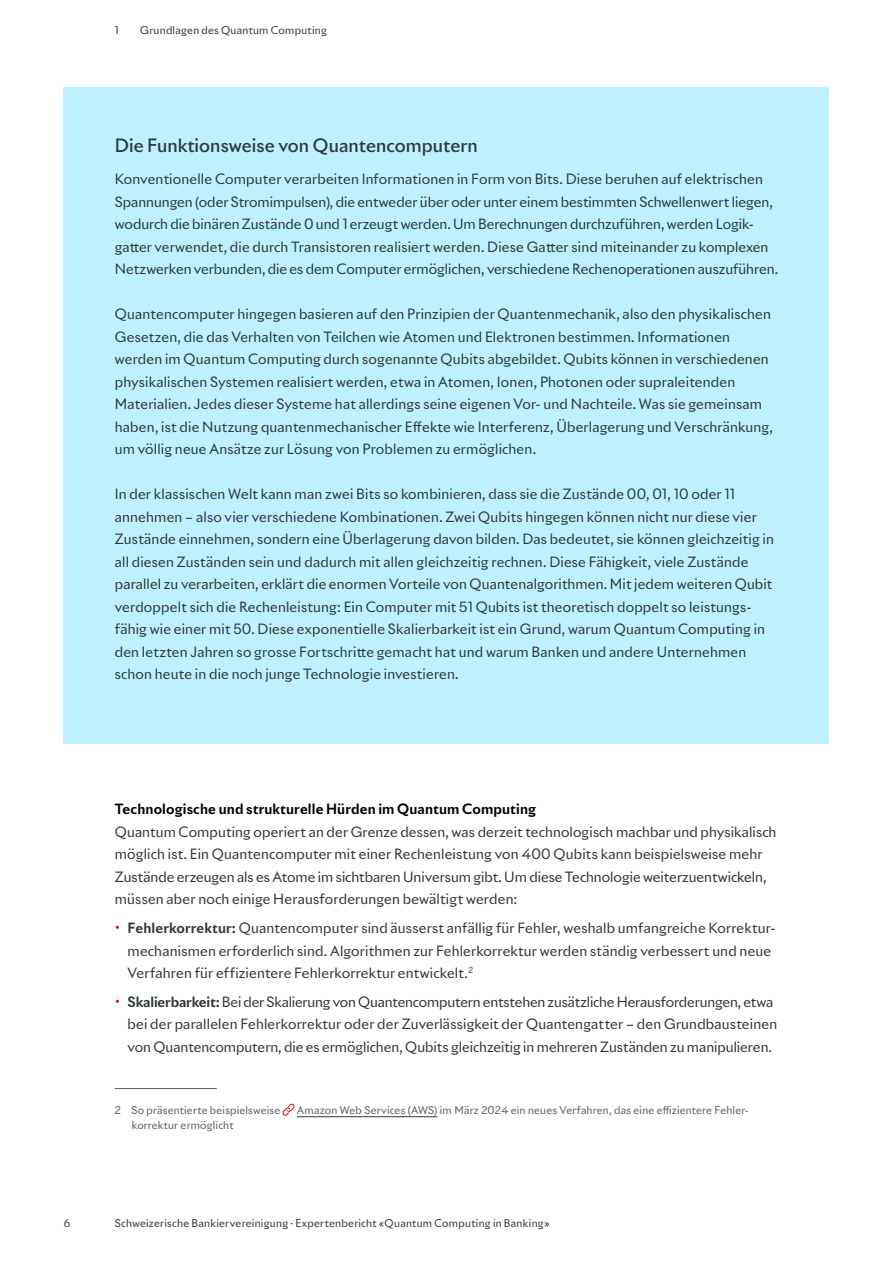
<style>
.page{position:relative;width:893px;height:1263px;background:#fff}
.page>*{position:absolute;margin:0;border:0;box-sizing:border-box;transform-origin:0 0}
.t1{font:500 18px "Riviera Nights";letter-spacing:.005em;color:#30383b}
.t2{font:13.8px/22.5px "Riviera Nights";letter-spacing:.01em;color:#30383b}
.t3{font:700 13.8px "Riviera Nights";letter-spacing:.01em;color:#000}
.t4{font:10.5px "Riviera Nights";letter-spacing:.02em;color:#5a6062}
.t5{font:10.5px "Riviera Nights";letter-spacing:.03em;color:#30383b}
.s1{font-size:21px;color:#e30613}
.s2{font-weight:700}
</style>
<div class="page">
<hr style="left:115px;top:1088px;width:102px;height:1px;background:#5a6062">
<hr style="left:297px;top:1116px;width:140px;height:1px;background:#30383b">
<svg style="left:282px;top:1103px;width:13px;height:13px"></svg>
<div style="left:64px;top:87px;width:765px;height:656px;background:#bef1ff"></div>
<p class="t5" style="left:115px;top:23px;width:5px">1</p>
<p class="t5" style="left:140px;top:23px;width:188px">Grundlagen des Quantum Computing</p>
<h1 class="t1" style="left:115px;top:134px;width:364px">Die Funktionsweise von Quantencomputern</h1>
<p class="t2" style="left:115px;top:167px;width:665px">Konventionelle Computer verarbeiten Informationen in Form von Bits. Diese beruhen auf elektrischen Spannungen (oder Stromimpulsen), die entweder über oder unter einem bestimmten Schwellenwert liegen, wodurch die binären Zustände 0 und 1 erzeugt werden. Um Berechnungen durchzuführen, werden Logik&shy;gatter verwendet, die durch Transistoren realisiert werden. Diese Gatter sind miteinander zu komplexen Netzwerken verbunden, die es dem Computer ermöglichen, verschiedene Rechenoperationen auszuführen.</p>
<p class="t2" style="left:115px;top:303px;width:659px">Quantencomputer hingegen basieren auf den Prinzipien der Quantenmechanik, also den physikalischen Gesetzen, die das Verhalten von Teilchen wie Atomen und Elektronen bestimmen. Informationen werden im Quantum Computing durch sogenannte Qubits abgebildet. Qubits können in verschiedenen physikalischen Systemen realisiert werden, etwa in Atomen, Ionen, Photonen oder supraleitenden Materialien. Jedes dieser Systeme hat allerdings seine eigenen Vor- und Nachteile. Was sie gemeinsam haben, ist die Nutzung quantenmechanischer Effekte wie Interferenz, Überlagerung und Verschränkung, um völlig neue Ansätze zur Lösung von Problemen zu ermöglichen.</p>
<p class="t2" style="left:115px;top:483px;width:661px">In der klassischen Welt kann man zwei Bits so kombinieren, dass sie die Zustände 00, 01, 10 oder 11 annehmen – also vier verschiedene Kombinationen. Zwei Qubits hingegen können nicht nur diese vier Zustände einnehmen, sondern eine Überlagerung davon bilden. Das bedeutet, sie können gleichzeitig in all diesen Zuständen sein und dadurch mit allen gleichzeitig rechnen. Diese Fähigkeit, viele Zustände parallel zu verarbeiten, erklärt die enormen Vorteile von Quantenalgorithmen. Mit jedem weiteren Qubit verdoppelt sich die Rechenleistung: Ein Computer mit 51 Qubits ist theoretisch doppelt so leistungs&shy;fähig wie einer mit 50. Diese exponentielle Skalierbarkeit ist ein Grund, warum Quantum Computing in den letzten Jahren so grosse Fortschritte gemacht hat und warum Banken und andere Unternehmen schon heute in die noch junge Technologie investieren.</p>
<p class="t3" style="left:115px;top:800px;width:423px">Technologische und strukturelle Hürden im Quantum Computing</p>
<p class="t2" style="left:115px;top:820px;width:663px">Quantum Computing operiert an der Grenze dessen, was derzeit technologisch machbar und physikalisch möglich ist. Ein Quantencomputer mit einer Rechenleistung von 400 Qubits kann beispielsweise mehr Zustände erzeugen als es Atome im sichtbaren Universum gibt. Um diese Technologie weiterzuentwickeln, müssen aber noch einige Herausforderungen bewältigt werden:</p>
<p class="t2" style="left:128px;top:916px;width:649px;text-indent:-13px"><span class="s1">·</span> <span class="s2">Fehlerkorrektur:</span> Quantencomputer sind äusserst anfällig für Fehler, weshalb umfangreiche Korrektur&shy;mechanismen erforderlich sind. Algorithmen zur Fehlerkorrektur werden ständig verbessert und neue<br>Verfahren für effizientere Fehlerkorrektur entwickelt.<sup>2</sup></p>
<p class="t2" style="left:128px;top:990px;width:651px;text-indent:-13px"><span class="s1">·</span> <span class="s2">Skalierbarkeit:</span> Bei der Skalierung von Quantencomputern entstehen zusätzliche Herausforderungen, etwa bei der parallelen Fehlerkorrektur oder der Zuverlässigkeit der Quantengatter – den Grundbausteinen von Quantencomputern, die es ermöglichen, Qubits gleichzeitig in mehreren Zuständen zu manipulieren.</p>
<p class="t4" style="left:115px;top:1103px;width:167px">2 So präsentierte beispielsweise</p>
<p class="t4" style="left:297px;top:1103px;width:453px">Amazon Web Services (AWS) im März 2024 ein neues Verfahren, das eine effizientere Fehler-</p>
<p class="t4" style="left:132px;top:1118px;width:103px">korrektur ermöglicht</p>
<p class="t5" style="left:64px;top:1217px;width:8px">6</p>
<p class="t5" style="left:115px;top:1217px;width:436px">Schweizerische Bankiervereinigung · Expertenbericht «Quantum Computing in Banking»</p>
</div>
